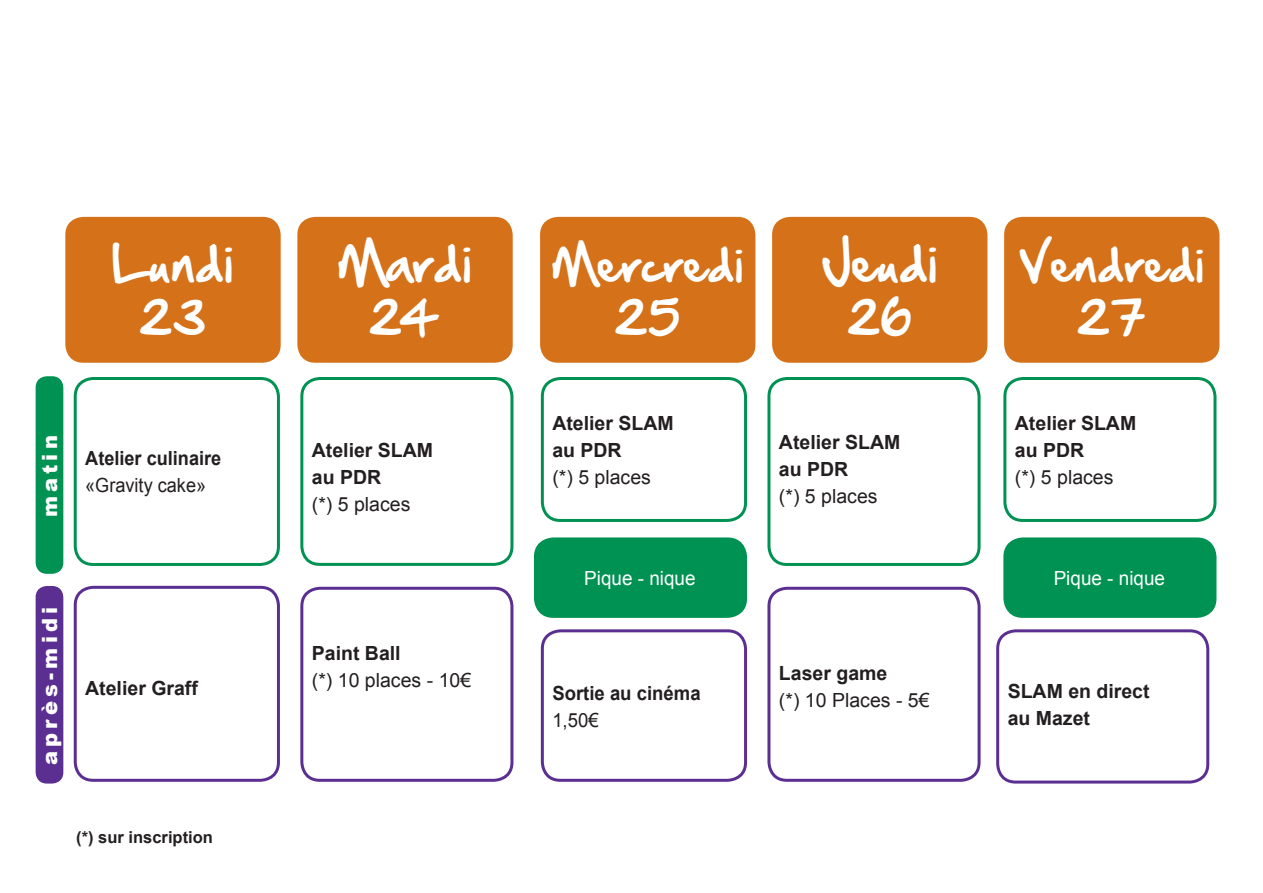
<style>
.page{position:relative;width:1263px;height:893px;background:#fff}
.page>*{position:absolute;margin:0;border:0;box-sizing:border-box;transform-origin:0 0}
.t1{font:45px "Hand Of Sean";color:#fff}
.t2{font:42px "Hand Of Sean";color:#fff}
.t3{font:900 21px "Arial";letter-spacing:.2em;color:#fff}
.t4{font:700 19.5px "Arial";color:#231f20}
.t5{font:19.5px "Arial";color:#231f20}
.t6{font:19.5px "Arial";color:#fff}
.t7{font:700 19.5px "Arial";color:#231f20;scale:.93 1}
.t8{font:700 19.5px "Arial";color:#231f20;scale:.95 1}
.t9{font:19.5px "Arial";color:#231f20;scale:.93 1}
.t10{font:19.5px "Arial";color:#231f20;scale:.95 1}
.t11{font:700 16.5px "Arial";color:#231f20}
</style>
<div class="page">
<div style="left:65px;top:217px;width:216px;height:146px;background:#d47119;border-radius:18px"></div>
<div style="left:540px;top:217px;width:215px;height:146px;background:#d47119;border-radius:18px"></div>
<div style="left:74px;top:586px;width:206px;height:196px;border:3px solid #5b2e91;border-radius:18px"></div>
<div style="left:541px;top:629px;width:206px;height:153px;border:3px solid #5b2e91;border-radius:18px"></div>
<div style="left:74px;top:377px;width:206px;height:189px;border:3px solid #009252;border-radius:18px"></div>
<div style="left:541px;top:377px;width:206px;height:145px;border:3px solid #009252;border-radius:18px"></div>
<div style="left:300px;top:587px;width:213px;height:195px;border:3px solid #5b2e91;border-radius:18px"></div>
<div style="left:767px;top:587px;width:213px;height:195px;border:3px solid #5b2e91;border-radius:18px"></div>
<div style="left:996px;top:629px;width:213px;height:154px;border:3px solid #5b2e91;border-radius:18px"></div>
<div style="left:535px;top:539px;width:210px;height:77px;background:#009252;border-radius:18px"></div>
<div style="left:534px;top:537px;width:213px;height:81px;border:3px solid #009252;border-radius:18px"></div>
<div style="left:1005px;top:539px;width:210px;height:77px;background:#009252;border-radius:18px"></div>
<div style="left:1003px;top:537px;width:213px;height:81px;border:3px solid #009252;border-radius:18px"></div>
<div style="left:300px;top:377px;width:213px;height:189px;border:3px solid #009252;border-radius:18px"></div>
<div style="left:767px;top:377px;width:213px;height:189px;border:3px solid #009252;border-radius:18px"></div>
<div style="left:1003px;top:377px;width:213px;height:145px;border:3px solid #009252;border-radius:18px"></div>
<div style="left:36px;top:587px;width:27px;height:196px;background:#5b2e91;border-radius:10px"></div>
<div style="left:36px;top:586px;width:27px;height:197px;border:2px solid #5b2e91;border-radius:10px"></div>
<div style="left:36px;top:377px;width:27px;height:196px;background:#009252;border-radius:10px"></div>
<div style="left:36px;top:376px;width:27px;height:198px;border:2px solid #009252;border-radius:10px"></div>
<div style="left:297px;top:217px;width:216px;height:146px;background:#d47119;border-radius:18px"></div>
<div style="left:772px;top:217px;width:215px;height:146px;background:#d47119;border-radius:18px"></div>
<div style="left:1004px;top:217px;width:215px;height:146px;background:#d47119;border-radius:18px"></div>
<p class="t1" style="left:112px;top:223px;width:123px">Lundi</p>
<p class="t1" style="left:139px;top:277px;width:68px">23</p>
<p class="t1" style="left:338px;top:223px;width:136px">Mardi</p>
<p class="t1" style="left:369px;top:277px;width:73px">24</p>
<p class="t2" style="left:551px;top:227px;width:193px">Mercredi</p>
<p class="t1" style="left:614px;top:277px;width:67px">25</p>
<p class="t1" style="left:821px;top:223px;width:117px">Jeudi</p>
<p class="t1" style="left:847px;top:277px;width:66px">26</p>
<p class="t2" style="left:1019px;top:227px;width:187px">Vendredi</p>
<p class="t1" style="left:1077px;top:277px;width:71px">27</p>
<p class="t3" style="left:34px;top:517px;width:83px;rotate:-90deg">matin</p>
<p class="t3" style="left:34px;top:765px;width:160px;rotate:-90deg">après-midi</p>
<p class="t7" style="left:85px;top:445px;width:148px">Atelier culinaire</p>
<p class="t9" style="left:85px;top:472px;width:132px">«Gravity cake»</p>
<p class="t4" style="left:312px;top:437px;width:123px">Atelier SLAM</p>
<p class="t4" style="left:312px;top:464px;width:71px">au PDR</p>
<p class="t5" style="left:312px;top:491px;width:100px">(*) 5 places</p>
<p class="t4" style="left:552px;top:410px;width:123px">Atelier SLAM</p>
<p class="t4" style="left:552px;top:437px;width:71px">au PDR</p>
<p class="t5" style="left:552px;top:464px;width:100px">(*) 5 places</p>
<p class="t4" style="left:779px;top:429px;width:123px">Atelier SLAM</p>
<p class="t4" style="left:779px;top:456px;width:71px">au PDR</p>
<p class="t5" style="left:779px;top:484px;width:100px">(*) 5 places</p>
<p class="t4" style="left:1015px;top:410px;width:123px">Atelier SLAM</p>
<p class="t4" style="left:1015px;top:437px;width:71px">au PDR</p>
<p class="t5" style="left:1015px;top:464px;width:100px">(*) 5 places</p>
<p class="t6" style="left:584px;top:565px;width:113px">Pique - nique</p>
<p class="t6" style="left:1054px;top:565px;width:113px">Pique - nique</p>
<p class="t4" style="left:312px;top:640px;width:90px">Paint Ball</p>
<p class="t5" style="left:312px;top:667px;width:161px">(*) 10 places - 10€</p>
<p class="t4" style="left:779px;top:660px;width:110px">Laser game</p>
<p class="t5" style="left:779px;top:688px;width:152px">(*) 10 Places - 5€</p>
<p class="t4" style="left:85px;top:675px;width:114px">Atelier Graff</p>
<p class="t8" style="left:552px;top:680px;width:158px">Sortie au cinéma</p>
<p class="t10" style="left:552px;top:708px;width:50px">1,50€</p>
<p class="t4" style="left:1008px;top:678px;width:143px">SLAM en direct</p>
<p class="t4" style="left:1008px;top:705px;width:84px">au Mazet</p>
<p class="t11" style="left:76px;top:826px;width:138px">(*) sur inscription</p>
</div>
